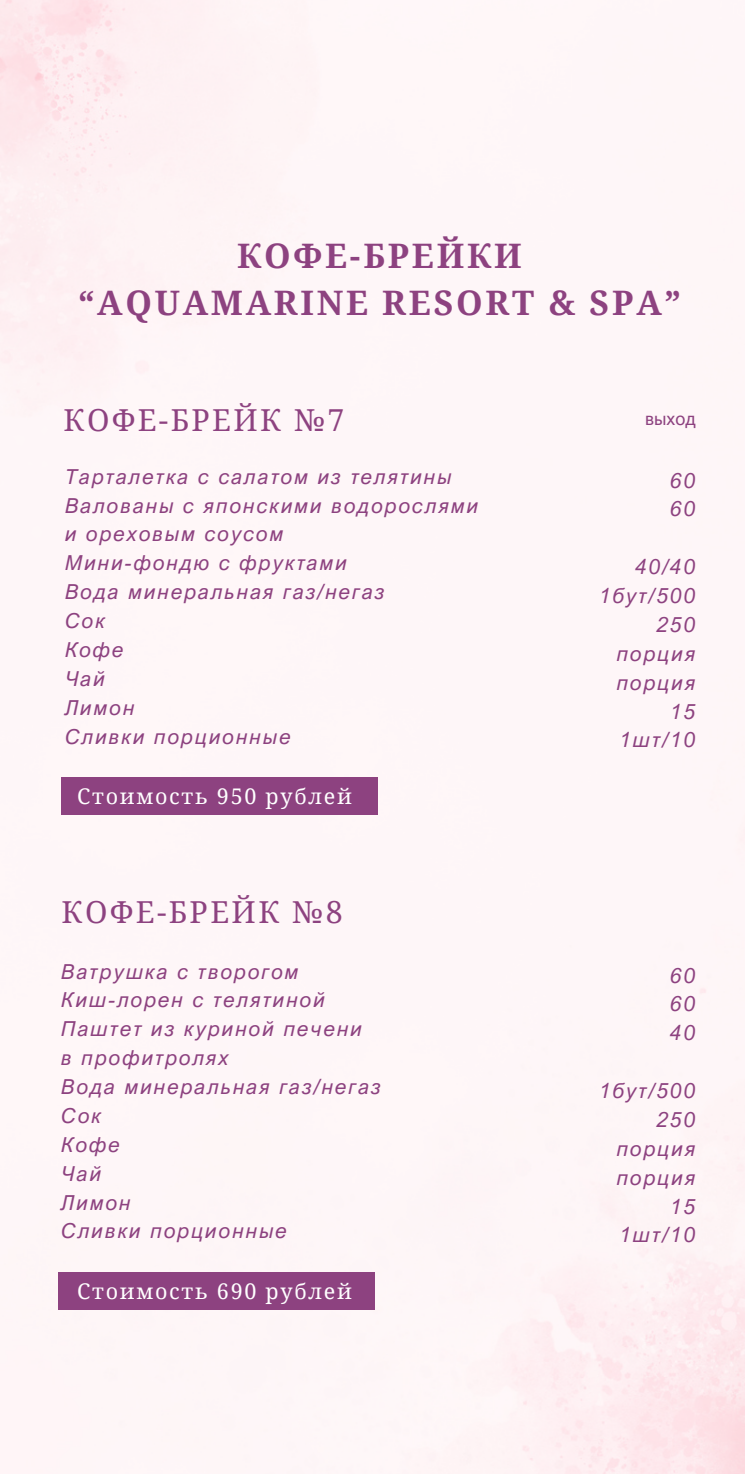
<style>
.page{position:relative;width:745px;height:1474px;background:#fff}
.page>*{position:absolute;margin:0;border:0;box-sizing:border-box;transform-origin:0 0}
.t1{font:700 33.77px/47.2px "Noto Serif";letter-spacing:.08em;color:#8d4280;text-align:center}
.t2{font:30.28px "Noto Serif";letter-spacing:.08em;color:#8d4280}
.t3{font:21.53px "Noto Serif";letter-spacing:.08em;color:#fff}
.t4{font:italic 20.65px/28.9px "Arial Nova";letter-spacing:.095em;color:#8d4280}
.t5{font:17.85px "Arial Nova";color:#8d4280}
</style>
<div class="page">
<div style="left:0;top:0;width:744px;height:1474px;background:#fef6f8"></div>
<div style="left:58px;top:1272px;width:316px;height:38px;background:#8d4280"></div>
<div style="left:62px;top:777px;width:315px;height:38px;background:#8d4280"></div>
<p class="t1" style="left:78px;top:231px;width:604px">КОФЕ-БРЕЙКИ<br>“AQUAMARINE RESORT &amp; SPA”</p>
<h1 class="t2" style="left:63px;top:398px;width:282px">КОФЕ-БРЕЙК №7</h1>
<h2 class="t4" style="left:65px;top:461px;width:414px">Тарталетка с салатом из телятины<br>Валованы с японскими водорослями и ореховым соусом<br>Мини-фондю с фруктами<br>Вода минеральная газ/негаз<br>Сок<br>Кофе<br>Чай<br>Лимон<br>Cливки порционные</h2>
<h3 class="t3" style="left:77px;top:781px;width:276px">Стоимость 950 рублей</h3>
<h3 class="t5" style="left:644px;top:408px;width:52px">выход</h3>
<h3 class="t4" style="left:670px;top:465px;width:26px">60<br>60</h3>
<h3 class="t4" style="left:599px;top:552px;width:97px;text-align:right">40/40<br>1бут/500<br>250 порция порция<br>15<br>1шт/10</h3>
<h3 class="t2" style="left:62px;top:891px;width:282px">КОФЕ-БРЕЙК №8</h3>
<h2 class="t4" style="left:62px;top:956px;width:321px">Ватрушка с творогом<br>Киш-лорен с телятиной<br>Паштет из куриной печени<br>в профитролях<br>Вода минеральная газ/негаз<br>Сок<br>Кофе<br>Чай<br>Лимон<br>Cливки порционные</h2>
<h3 class="t4" style="left:670px;top:960px;width:26px;text-align:justify">60<br>60<br>40</h3>
<h3 class="t4" style="left:599px;top:1076px;width:97px;text-align:right">1бут/500<br>250 порция порция<br>15<br>1шт/10</h3>
<h3 class="t3" style="left:77px;top:1276px;width:276px">Стоимость 690 рублей</h3>
</div>
